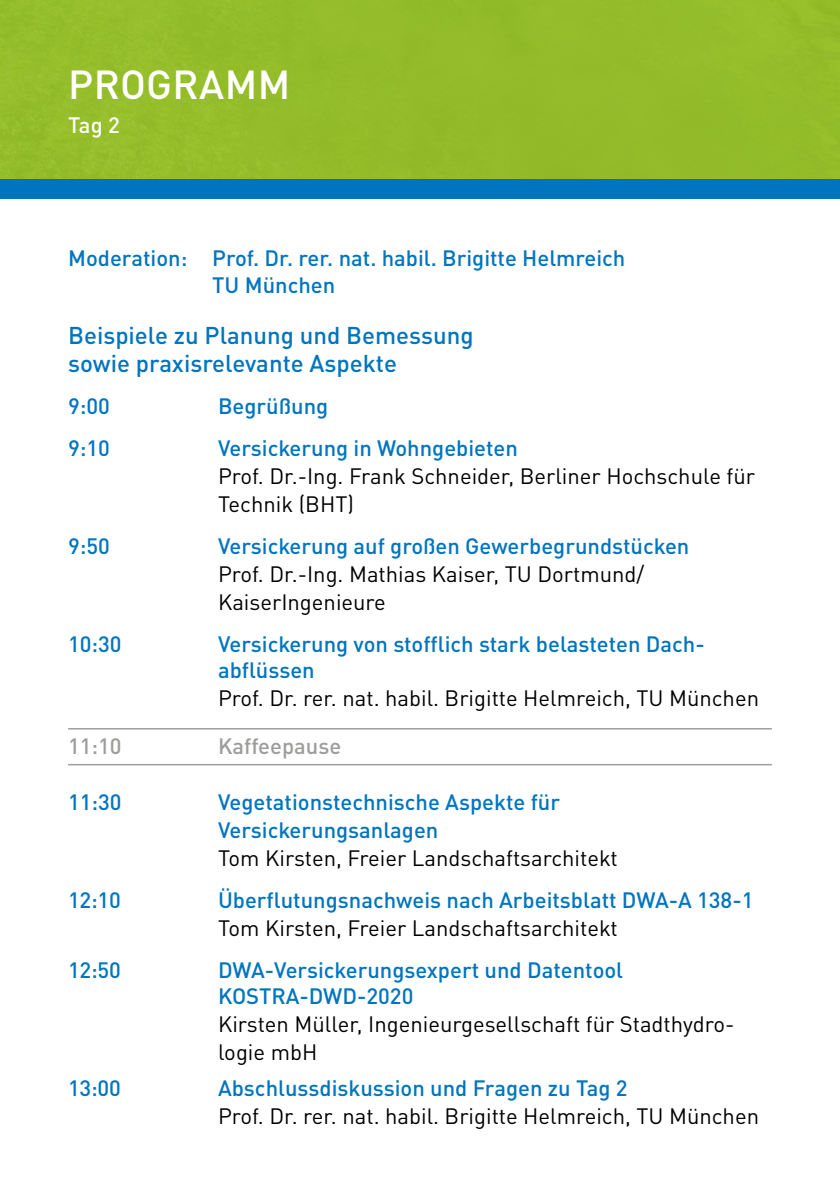
<style>
.page{position:relative;width:840px;height:1191px;background:#fff}
.page>*{position:absolute;margin:0;border:0;box-sizing:border-box;transform-origin:0 0}
.t1{font:500 40px "DINOT";letter-spacing:.01em;color:#fff}
.t2{font:500 24px/28.8px "DINOT";color:#0075bf}
.t3{font:500 22px/26.4px "DINOT";color:#0075bf}
.t4{font:22px/28px "DINOT";color:#000}
.t5{font:500 22px "DINOT";color:#9d9d9c}
.t6{font:500 22px "DINOT";color:#fff}
</style>
<div class="page">
<div style="left:0;top:0;width:839px;height:198px;background:#94bc2a"></div>
<div style="left:0;top:180px;width:839px;height:19px;background:#0075bf"></div>
<hr style="left:68px;top:728px;width:142px;height:1px;background:#9d9d9c">
<hr style="left:210px;top:728px;width:561px;height:1px;background:#9d9d9c">
<hr style="left:68px;top:764px;width:142px;height:1px;background:#9d9d9c">
<hr style="left:210px;top:764px;width:561px;height:1px;background:#9d9d9c">
<h1 class="t1" style="left:68px;top:53px;width:223px">PROGRAMM</h1>
<p class="t6" style="left:68px;top:108px;width:53px">Tag 2</p>
<p class="t3" style="left:212px;top:244px;width:414px;text-indent:-144px">Moderation: Prof. Dr. rer. nat. habil. Brigitte Helmreich<br>TU München</p>
<p class="t2" style="left:68px;top:319px;width:407px">Beispiele zu Planung und Bemessung sowie praxisrelevante Aspekte</p>
<p class="t3" style="left:68px;top:391px;width:43px">9:00</p>
<p class="t3" style="left:218px;top:391px;width:112px">Begrüßung</p>
<p class="t3" style="left:68px;top:433px;width:43px">9:10</p>
<p class="t3" style="left:218px;top:433px;width:301px">Versickerung in Wohngebieten</p>
<p class="t4" style="left:218px;top:460px;width:538px">Prof. Dr.-Ing. Frank Schneider, Berliner Hochschule für<br>Technik (BHT)</p>
<p class="t3" style="left:68px;top:531px;width:43px">9:50</p>
<p class="t3" style="left:218px;top:531px;width:472px">Versickerung auf großen Gewerbegrundstücken</p>
<p class="t4" style="left:218px;top:558px;width:428px">Prof. Dr.-Ing. Mathias Kaiser, TU Dortmund/<br>KaiserIngenieure</p>
<p class="t3" style="left:68px;top:629px;width:55px">10:30</p>
<p class="t3" style="left:218px;top:629px;width:488px">Versickerung von stofflich stark belasteten Dach&shy;abflüssen</p>
<p class="t4" style="left:218px;top:682px;width:542px">Prof. Dr. rer. nat. habil. Brigitte Helmreich, TU München</p>
<p class="t5" style="left:68px;top:728px;width:55px">11:10</p>
<p class="t5" style="left:218px;top:728px;width:125px">Kaffeepause</p>
<p class="t3" style="left:68px;top:787px;width:55px">11:30</p>
<p class="t3" style="left:218px;top:786px;width:343px;line-height:28px">Vegetationstechnische Aspekte für<br>Versickerungsanlagen</p>
<p class="t4" style="left:218px;top:842px;width:401px">Tom Kirsten, Freier Landschaftsarchitekt</p>
<p class="t3" style="left:68px;top:885px;width:54px">12:10</p>
<p class="t3" style="left:218px;top:885px;width:536px">Überflutungsnachweis nach Arbeitsblatt DWA-A 138-1</p>
<p class="t4" style="left:218px;top:912px;width:401px">Tom Kirsten, Freier Landschaftsarchitekt</p>
<p class="t3" style="left:68px;top:955px;width:54px">12:50</p>
<p class="t3" style="left:218px;top:955px;width:406px">DWA-Versickerungsexpert und Datentool<br>KOSTRA-DWD-2020</p>
<p class="t4" style="left:218px;top:1008px;width:518px">Kirsten Müller, Ingenieurgesellschaft für Stadthydro&shy;logie mbH</p>
<p class="t3" style="left:68px;top:1073px;width:54px">13:00</p>
<p class="t3" style="left:218px;top:1073px;width:411px">Abschlussdiskussion und Fragen zu Tag 2</p>
<p class="t4" style="left:218px;top:1100px;width:542px">Prof. Dr. rer. nat. habil. Brigitte Helmreich, TU München</p>
</div>
